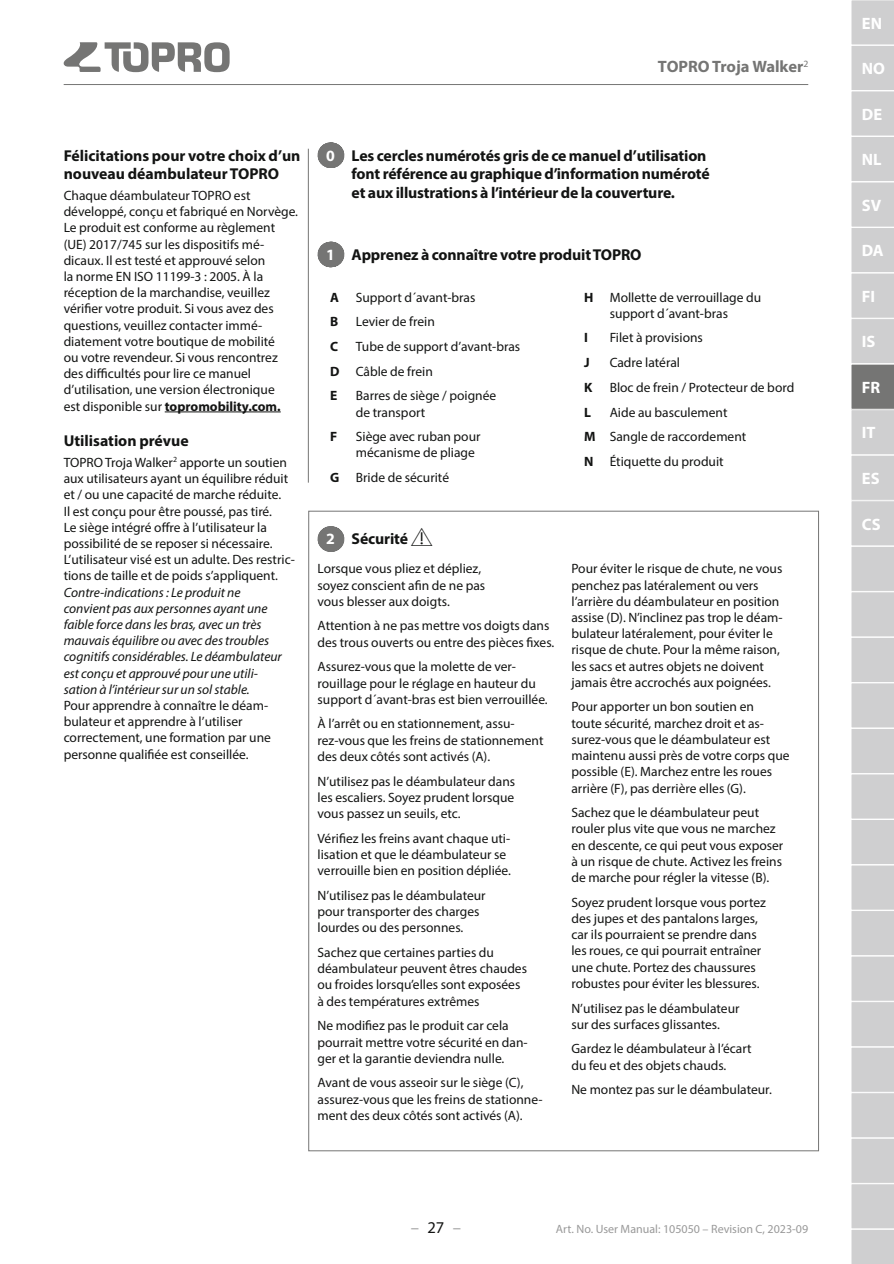
<style>
.page{position:relative;width:894px;height:1264px;background:#fff}
.page>*{position:absolute;margin:0;border:0;box-sizing:border-box;transform-origin:0 0}
.t1{font:700 16.5px "Myriad Pro";color:#fff}
.t2{font:700 16.5px "Myriad Pro";letter-spacing:-.005em;color:#757574}
.t3{font:16.5px "Myriad Pro";color:#999}
.t4{font:700 15.75px/18.9px "Myriad Pro";letter-spacing:-.01em;color:#131413}
.t5{font:13.5px/16.2px "Myriad Pro";color:#131413}
.t6{font:italic 13.5px/16.2px "Myriad Pro";color:#131413}
.t7{font:700 13.5px "Myriad Pro";color:#131413}
.t8{font:12px "Myriad Pro";color:#999}
.s1{font-weight:700}
.s2{color:#fff}
.s3{font-family:"TOPRO User Manual Mark Up";font-weight:400;font-size:27px}
.s4{color:#131413}
</style>
<div class="page">
<hr style="left:308px;top:149px;width:1px;height:334px;background:#757574">
<hr style="left:165px;top:411px;width:116px;height:1px;background:#131413">
<svg style="left:330px;top:142px;width:1px;height:26px"></svg>
<svg style="left:330px;top:242px;width:1px;height:25px"></svg>
<svg style="left:330px;top:526px;width:1px;height:26px"></svg>
<svg style="left:64px;top:42px;width:165px;height:30px"></svg>
<hr style="left:64px;top:84px;width:744px;height:1px;background:#757574">
<svg style="left:851px;top:0;width:43px;height:1264px;background:#cdcdce"></svg>
<p class="t2" style="left:657px;top:56px;width:152px">TOPRO Troja Walker<sup>2</sup></p>
<p class="t4" style="left:64px;top:145px;width:238px">Félicitations pour votre choix d’un nouveau déambulateur TOPRO</p>
<p class="t5" style="left:64px;top:187px;width:236px">Chaque déambulateur TOPRO est développé, conçu et fabriqué en Norvège.<br>Le produit est conforme au règlement (UE) 2017/745 sur les dispositifs mé&shy;dicaux. Il est testé et approuvé selon<br>la norme EN ISO 11199-3 : 2005. À la réception de la marchandise, veuillez vérifier votre produit. Si vous avez des questions, veuillez contacter immé&shy;diatement votre boutique de mobilité<br>ou votre revendeur. Si vous rencontrez des difficultés pour lire ce manuel d’utilisation, une version électronique<br>est disponible sur <span class="s1">topromobility.com.</span></p>
<p class="t4" style="left:64px;top:431px;width:126px">Utilisation prévue</p>
<p class="t5" style="left:64px;top:454px;width:233px">TOPRO Troja Walker<sup>2</sup> apporte un soutien aux utilisateurs ayant un équilibre réduit et / ou une capacité de marche réduite.<br>Il est conçu pour être poussé, pas tiré.<br>Le siège intégré offre à l’utilisateur la possibilité de se reposer si nécessaire.<br>L’utilisateur visé est un adulte. Des restric&shy;tions de taille et de poids s’appliquent.</p>
<p class="t6" style="left:64px;top:584px;width:220px">Contre-indications : Le produit ne convient pas aux personnes ayant une faible force dans les bras, avec un très mauvais équilibre ou avec des troubles cognitifs considérables. Le déambulateur est conçu et approuvé pour une utili&shy;sation à l’intérieur sur un sol stable.</p>
<p class="t5" style="left:64px;top:697px;width:209px">Pour apprendre à connaître le déam&shy;bulateur et apprendre à l’utiliser correctement, une formation par une personne qualifiée est conseillée.</p>
<p class="t4" style="left:351px;top:145px;width:360px;text-indent:-26px"><span class="s2">0</span> Les cercles numérotés gris de ce manuel d’utilisation font référence au graphique d’information numéroté et aux illustrations à l’intérieur de la couverture.</p>
<p class="t4" style="left:326px;top:244px;width:317px"><span class="s2">1</span> Apprenez à connaître votre produit TOPRO</p>
<p class="t5" style="left:330px;top:284px;width:147px;line-height:24.8px"><span class="s1">A</span> Support d´avant-bras<br><span class="s1">B</span></p>
<p class="t5" style="left:584px;top:289px;width:178px;text-align:center"><span class="s1">H</span> Mollette de verrouillage du support d´avant-bras</p>
<p class="t7" style="left:584px;top:329px;width:5px">I</p>
<p class="t5" style="left:609px;top:329px;width:95px">Filet à provisions</p>
<p class="t7" style="left:584px;top:354px;width:7px">J</p>
<p class="t5" style="left:609px;top:354px;width:72px">Cadre latéral</p>
<p class="t7" style="left:584px;top:378px;width:10px">K</p>
<p class="t5" style="left:609px;top:379px;width:186px">Bloc de frein / Protecteur de bord</p>
<p class="t7" style="left:584px;top:403px;width:8px">L</p>
<p class="t5" style="left:356px;top:313px;width:80px">Levier de frein</p>
<p class="t5" style="left:330px;top:334px;width:191px;line-height:24.8px;text-indent:26px">Tube de support d’avant-bras<br><span class="s1">D</span> Câble de frein<br><span class="s1">E</span></p>
<p class="t7" style="left:330px;top:337px;width:10px">C</p>
<p class="t5" style="left:356px;top:387px;width:142px">Barres de siège / poignée de transport</p>
<p class="t5" style="left:584px;top:399px;width:164px;line-height:24.8px;text-indent:26px">Aide au basculement<br><span class="s1">M</span> Sangle de raccordement<br><span class="s1">N</span> Étiquette du produit</p>
<p class="t7" style="left:330px;top:428px;width:9px">F</p>
<p class="t5" style="left:356px;top:428px;width:126px">Siège avec ruban pour mécanisme de pliage</p>
<p class="t5" style="left:330px;top:469px;width:120px"><span class="s1">G</span> Bride de sécurité</p>
<p class="t4" style="left:326px;top:529px;width:109px"><span class="s2">2</span> Sécurité <span class="s3">!</span></p>
<p class="t5" style="left:317px;top:560px;width:169px">Lorsque vous pliez et dépliez, soyez conscient afin de ne pas vous blesser aux doigts.</p>
<p class="t5" style="left:317px;top:617px;width:238px">Attention à ne pas mettre vos doigts dans des trous ouverts ou entre des pièces fixes.</p>
<p class="t5" style="left:317px;top:658px;width:232px">Assurez-vous que la molette de ver&shy;rouillage pour le réglage en hauteur du support d´avant-bras est bien verrouillée.</p>
<p class="t5" style="left:317px;top:715px;width:227px">À l’arrêt ou en stationnement, assu&shy;rez-vous que les freins de stationnement des deux côtés sont activés (A).</p>
<p class="t5" style="left:317px;top:773px;width:199px;text-align:justify">N’utilisez pas le déambulateur dans les escaliers. Soyez prudent lorsque vous passez un seuils, etc.</p>
<p class="t5" style="left:317px;top:830px;width:195px">Vérifiez les freins avant chaque uti&shy;lisation et que le déambulateur se verrouille bien en position dépliée.</p>
<p class="t5" style="left:317px;top:887px;width:170px">N’utilisez pas le déambulateur pour transporter des charges lourdes ou des personnes.</p>
<p class="t5" style="left:317px;top:944px;width:211px">Sachez que certaines parties du déambulateur peuvent êtres chaudes ou froides lorsqu’elles sont exposées à des températures extrêmes</p>
<p class="t5" style="left:317px;top:1017px;width:212px">Ne modifiez pas le produit car cela pourrait mettre votre sécurité en dan&shy;ger et la garantie deviendra nulle.</p>
<p class="t5" style="left:317px;top:1074px;width:227px">Avant de vous asseoir sur le siège (C), assurez-vous que les freins de stationne&shy;ment des deux côtés sont activés (A).</p>
<p class="t5" style="left:571px;top:560px;width:213px">Pour éviter le risque de chute, ne vous penchez pas latéralement ou vers l’arrière du déambulateur en position assise (D). N’inclinez pas trop le déam&shy;bulateur latéralement, pour éviter le risque de chute. Pour la même raison, les sacs et autres objets ne doivent jamais être accrochés aux poignées.</p>
<p class="t5" style="left:571px;top:698px;width:220px">Pour apporter un bon soutien en<br>toute sécurité, marchez droit et as&shy;surez-vous que le déambulateur est maintenu aussi près de votre corps que possible (E). Marchez entre les roues arrière (F), pas derrière elles (G).</p>
<p class="t5" style="left:571px;top:804px;width:213px">Sachez que le déambulateur peut rouler plus vite que vous ne marchez en descente, ce qui peut vous exposer à un risque de chute. Activez les freins de marche pour régler la vitesse (B).</p>
<p class="t5" style="left:571px;top:894px;width:196px">Soyez prudent lorsque vous portez des jupes et des pantalons larges, car ils pourraient se prendre dans les roues, ce qui pourrait entraîner une chute. Portez des chaussures robustes pour éviter les blessures.</p>
<p class="t5" style="left:571px;top:999px;width:170px">N’utilisez pas le déambulateur sur des surfaces glissantes.</p>
<p class="t5" style="left:571px;top:1040px;width:181px">Gardez le déambulateur à l’écart du feu et des objets chauds.</p>
<p class="t5" style="left:571px;top:1081px;width:202px">Ne montez pas sur le déambulateur.</p>
<p class="t3" style="left:411px;top:1217px;width:51px">–<span class="s4">27</span>–</p>
<p class="t8" style="left:556px;top:1222px;width:254px">Art. No. User Manual: 105050 – Revision C, 2023-09</p>
<p class="t1" style="left:861px;top:12px;width:22px">EN</p>
<p class="t1" style="left:861px;top:58px;width:25px">NO</p>
<p class="t1" style="left:861px;top:103px;width:22px">DE</p>
<p class="t1" style="left:861px;top:149px;width:21px">NL</p>
<p class="t1" style="left:861px;top:194px;width:21px">SV</p>
<p class="t1" style="left:861px;top:240px;width:23px">DA</p>
<p class="t1" style="left:861px;top:285px;width:15px">FI</p>
<p class="t1" style="left:861px;top:331px;width:15px">IS</p>
<p class="t1" style="left:861px;top:376px;width:20px">FR</p>
<p class="t1" style="left:861px;top:422px;width:15px">IT</p>
<p class="t1" style="left:861px;top:468px;width:19px">ES</p>
<p class="t1" style="left:861px;top:513px;width:20px">CS</p>
</div>
